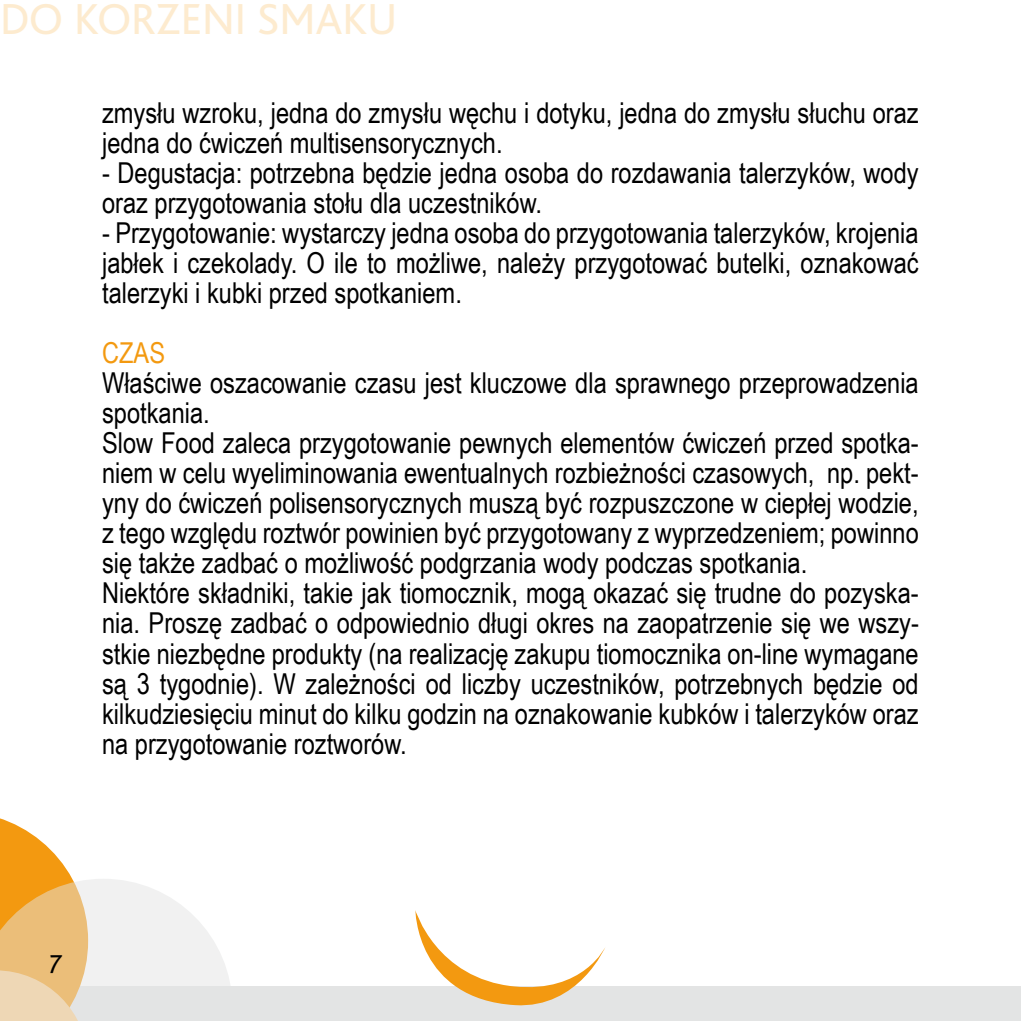
<style>
.page{position:relative;width:1021px;height:1021px;background:#fff}
.page>*{position:absolute;margin:0;border:0;box-sizing:border-box;transform-origin:0 0}
.t1{font:45.3px "Bliss";color:#fdebcf}
.t2{font:28.8px/30px "Arial Narrow";color:#000}
.t3{font:28.8px "Arial Narrow";color:#f39910}
.t4{font:italic 27px "Bliss";color:#000}
</style>
<div class="page">
<div style="left:5px;top:986px;width:1015px;height:34px;background:#e3e4e4"></div>
<svg style="left:0;top:818px;width:230px;height:202px"></svg>
<svg style="left:415px;top:910px;width:190px;height:96px"></svg>
<h1 class="t1" style="left:0;top:-5px;width:399px">DO KORZENI SMAKU</h1>
<p class="t2" style="left:102px;top:97px;width:818px">zmysłu wzroku, jedna do zmysłu węchu i dotyku, jedna do zmysłu słuchu oraz jedna do ćwiczeń multisensorycznych.</p>
<p class="t2" style="left:102px;top:157px;width:818px">- Degustacja: potrzebna będzie jedna osoba do rozdawania talerzyków, wody oraz przygotowania stołu dla uczestników.</p>
<p class="t2" style="left:102px;top:217px;width:818px;text-align:justify">- Przygotowanie: wystarczy jedna osoba do przygotowania talerzyków, krojenia jabłek i czekolady. O ile to możliwe, należy przygotować butelki, oznakować talerzyki i kubki przed spotkaniem.</p>
<p class="t3" style="left:102px;top:332px;width:64px">CZAS</p>
<p class="t2" style="left:102px;top:367px;width:818px">Właściwe oszacowanie czasu jest kluczowe dla sprawnego przeprowadzenia spotkania.<br>Slow Food zaleca przygotowanie pewnych elementów ćwiczeń przed spotka&shy;niem w celu wyeliminowania ewentualnych rozbieżności czasowych, np. pekt&shy;yny do ćwiczeń polisensorycznych muszą być rozpuszczone w ciepłej wodzie, z tego względu roztwór powinien być przygotowany z wyprzedzeniem; powinno się także zadbać o możliwość podgrzania wody podczas spotkania.<br>Niektóre składniki, takie jak tiomocznik, mogą okazać się trudne do pozyska&shy;nia. Proszę zadbać o odpowiednio długi okres na zaopatrzenie się we wszy&shy;stkie niezbędne produkty (na realizację zakupu tiomocznika on-line wymagane są 3 tygodnie). W zależności od liczby uczestników, potrzebnych będzie od kilkudziesięciu minut do kilku godzin na oznakowanie kubków i talerzyków oraz na przygotowanie roztworów.</p>
<p class="t4" style="left:48px;top:949px;width:15px">7</p>
</div>
